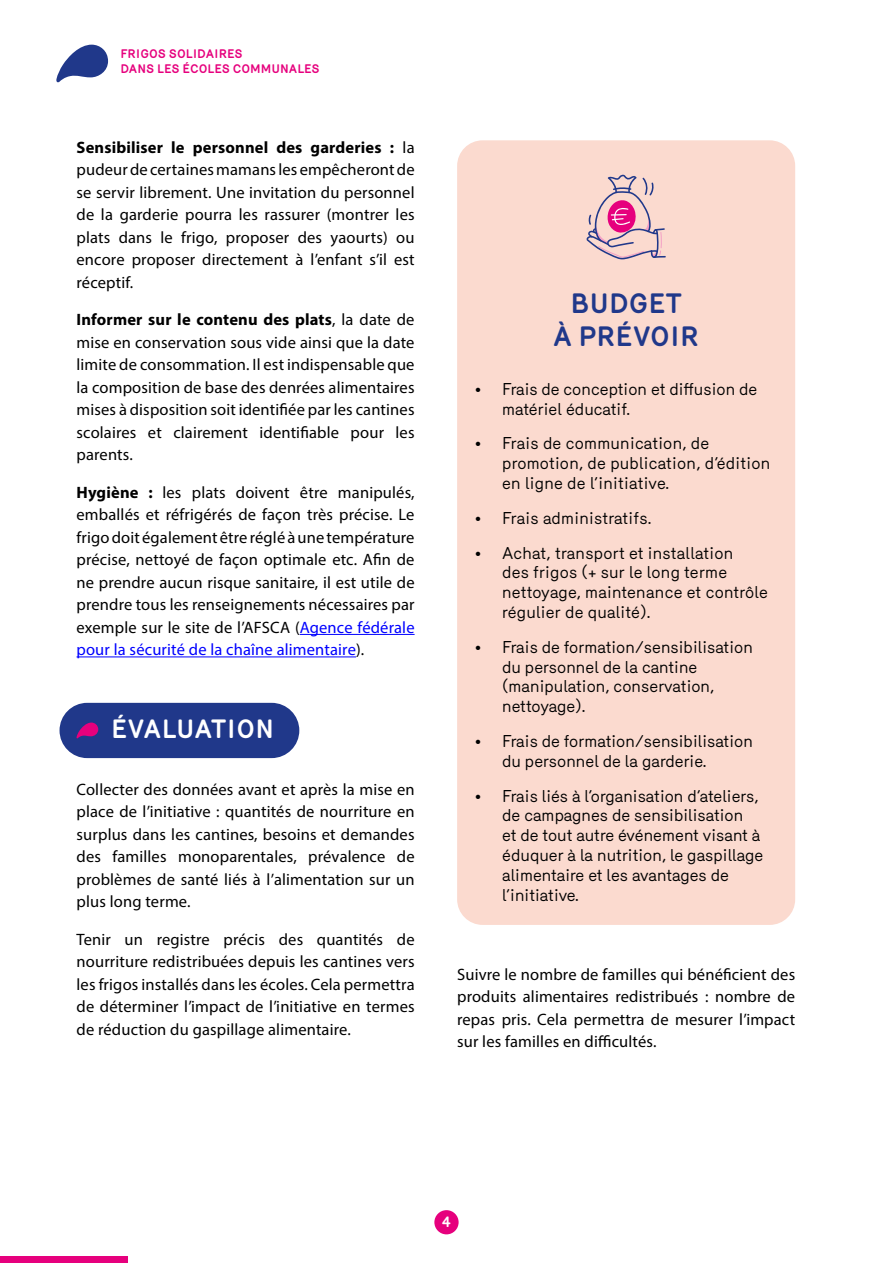
<style>
.page{position:relative;width:893px;height:1263px;background:#fff}
.page>*{position:absolute;margin:0;border:0;box-sizing:border-box;transform-origin:0 0}
.t1{font:700 27px/33px "Mercury";color:#20388a;text-align:center}
.t2{font:700 25.5px "Mercury";letter-spacing:.01em;color:#fff}
.t3{font:16.5px/22.5px "Myriad Pro";letter-spacing:.01em;color:#000;text-align:justify}
.t4{font:16.5px/19.8px "Merkury";letter-spacing:.005em;color:#000}
.t5{font:700 15px "Mercury";color:#fff}
.t6{font:700 12px/14.4px "Mercury";color:#e6007d}
.s1{font-weight:700}
.s2{color:#00f}
</style>
<div class="page">
<div style="left:0;top:1256px;width:128px;height:7px;background:#e6007d"></div>
<div style="left:434px;top:1210px;width:25px;height:24px;background:#e6007d;border-radius:50%"></div>
<svg style="left:56px;top:45px;width:52px;height:37px"></svg>
<hr style="left:300px;top:634px;width:115px;height:1px;background:#00f">
<hr style="left:77px;top:656px;width:279px;height:1px;background:#00f">
<div style="left:60px;top:703px;width:239px;height:55px;background:#20388a;border-radius:28px"></div>
<svg style="left:76px;top:722px;width:22px;height:16px"></svg>
<div style="left:457px;top:140px;width:338px;height:785px;background:#fbdacf;border-radius:26px"></div>
<svg style="left:586px;top:175px;width:80px;height:84px"></svg>
<p class="t6" style="left:120px;top:47px;width:201px">FRIGOS SOLIDAIRES<br>DANS LES ÉCOLES COMMUNALES</p>
<p class="t3" style="left:77px;top:136px;width:340px"><span class="s1">Sensibiliser le personnel des garderies :</span> la pudeur de certaines mamans les empêcheront de se servir librement. Une invitation du personnel de la garderie pourra les rassurer (montrer les plats dans le frigo, proposer des yaourts) ou encore proposer directement à l’enfant s’il est réceptif.</p>
<p class="t3" style="left:77px;top:308px;width:340px"><span class="s1">Informer sur le contenu des plats</span>, la date de mise en conservation sous vide ainsi que la date limite de consommation. Il est indispensable que la composition de base des denrées alimentaires mises à disposition soit identifiée par les cantines scolaires et clairement identifiable pour les parents.</p>
<p class="t3" style="left:77px;top:481px;width:340px"><span class="s1">Hygiène :</span> les plats doivent être manipulés, emballés et réfrigérés de façon très précise. Le frigo doit également être réglé à une température précise, nettoyé de façon optimale etc. Afin de ne prendre aucun risque sanitaire, il est utile de prendre tous les renseignements nécessaires par exemple sur le site de l’AFSCA (<span class="s2">Agence fédérale pour la sécurité de la chaîne alimentaire</span>).</p>
<h2 class="t2" style="left:111px;top:714px;width:164px">ÉVALUATION</h2>
<p class="t3" style="left:77px;top:778px;width:340px">Collecter des données avant et après la mise en place de l’initiative : quantités de nourriture en surplus dans les cantines, besoins et demandes des familles monoparentales, prévalence de problèmes de santé liés à l’alimentation sur un plus long terme.</p>
<p class="t3" style="left:77px;top:928px;width:340px">Tenir un registre précis des quantités de nourriture redistribuées depuis les cantines vers les frigos installés dans les écoles. Cela permettra de déterminer l’impact de l’initiative en termes de réduction du gaspillage alimentaire.</p>
<h1 class="t1" style="left:553px;top:287px;width:148px">BUDGET<br>À PRÉVOIR</h1>
<p class="t4" style="left:502px;top:377px;width:257px;text-indent:-27px">• Frais de conception et diffusion de matériel éducatif.</p>
<p class="t4" style="left:502px;top:432px;width:270px;text-indent:-27px">• Frais de communication, de promotion, de publication, d’édition en ligne de l’initiative.</p>
<p class="t4" style="left:475px;top:506px;width:178px">• Frais administratifs.</p>
<p class="t4" style="left:502px;top:541px;width:267px;text-indent:-27px">• Achat, transport et installation<br>des frigos (+ sur le long terme nettoyage, maintenance et contrôle régulier de qualité).</p>
<p class="t4" style="left:502px;top:635px;width:252px;text-indent:-27px">• Frais de formation/sensibilisation du personnel de la cantine (manipulation, conservation, nettoyage).</p>
<p class="t4" style="left:502px;top:730px;width:252px;text-indent:-27px">• Frais de formation/sensibilisation du personnel de la garderie.</p>
<p class="t4" style="left:502px;top:784px;width:263px;text-indent:-27px">• Frais liés à l’organisation d’ateliers, de campagnes de sensibilisation<br>et de tout autre événement visant à éduquer à la nutrition, le gaspillage alimentaire et les avantages de l’initiative.</p>
<p class="t3" style="left:457px;top:963px;width:340px">Suivre le nombre de familles qui bénéficient des produits alimentaires redistribués : nombre de repas pris. Cela permettra de mesurer l’impact sur les familles en difficultés.</p>
<p class="t5" style="left:442px;top:1213px;width:10px">4</p>
</div>
